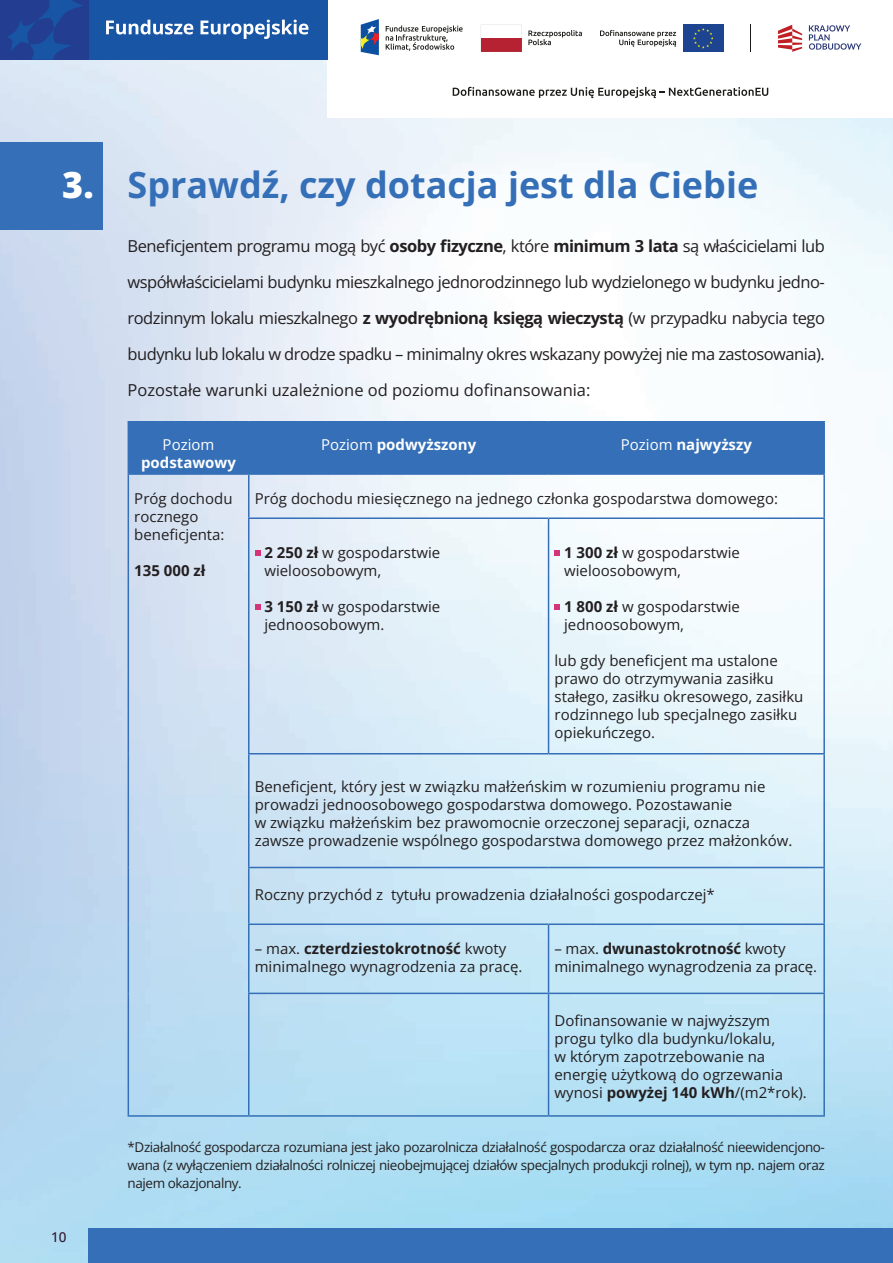
<style>
.page{position:relative;width:893px;height:1263px;background:#fff}
.page>*{position:absolute;margin:0;border:0;box-sizing:border-box;transform-origin:0 0}
.t1{font:700 36px "Open Sans";color:#346fb7}
.t2{font:16.5px/36px "Open Sans";color:#231f20;text-align:justify}
.t3{font:15px/18px "Open Sans";color:#231f20}
.t4{font:700 15px "Open Sans";color:#fff}
.t5{font:700 15px "Open Sans";color:#231f20}
.t6{font:15px "Open Sans";color:#fff}
.t7{font:13.5px/18px "Open Sans";letter-spacing:-.03em;color:#231f20;text-align:justify}
.t8{font:500 13.5px "Open Sans";color:#34162d}
.s1{font-weight:800;color:#fff}
.s2{font-weight:700}
.s3{font-weight:400}
</style>
<div class="page">
<img style="left:0;top:60px;width:892px;height:1203px">
<img style="left:892px;top:0;width:1px;height:1263px">
<div style="left:88px;top:1229px;width:805px;height:34px;background:#346fb7"></div>
<div style="left:328px;top:0;width:565px;height:118px;background:#fff"></div>
<svg style="left:528px;top:30px;width:54px;height:15px"></svg>
<svg style="left:481px;top:25px;width:41px;height:27px"></svg>
<svg style="left:600px;top:30px;width:76px;height:17px"></svg>
<div style="left:683px;top:25px;width:41px;height:27px;background:#1c4491"></div>
<svg style="left:693px;top:28px;width:21px;height:21px"></svg>
<svg style="left:386px;top:25px;width:77px;height:26px"></svg>
<svg style="left:361px;top:19px;width:18px;height:36px"></svg>
<svg style="left:750px;top:25px;width:1px;height:27px"></svg>
<svg style="left:809px;top:25px;width:52px;height:25px"></svg>
<svg style="left:778px;top:25px;width:24px;height:27px"></svg>
<svg style="left:453px;top:87px;width:315px;height:11px"></svg>
<div style="left:0;top:0;width:89px;height:60px;background:#233e91"></div>
<div style="left:89px;top:0;width:239px;height:60px;background:#1855a5"></div>
<svg style="left:8px;top:0;width:75px;height:60px"></svg>
<svg style="left:106px;top:20px;width:202px;height:19px"></svg>
<div style="left:0;top:142px;width:103px;height:87px;background:#346fb7"></div>
<hr style="left:892px;top:305px;width:1px;height:88px;background:#346fb7">
<hr style="left:892px;top:751px;width:1px;height:87px;background:#346fb7">
<div style="left:129px;top:422px;width:694px;height:51px;background:#346fb7"></div>
<hr style="left:549px;top:421px;width:276px;height:1px;background:#346fb7">
<hr style="left:823px;top:422px;width:2px;height:51px;background:#346fb7">
<hr style="left:128px;top:1115px;width:121px;height:2px;background:#346fb7">
<hr style="left:548px;top:519px;width:1px;height:234px;background:#346fb7">
<hr style="left:823px;top:754px;width:2px;height:113px;background:#346fb7">
<hr style="left:548px;top:925px;width:1px;height:67px;background:#346fb7">
<hr style="left:548px;top:994px;width:1px;height:121px;background:#346fb7">
<hr style="left:248px;top:994px;width:1px;height:121px;background:#346fb7">
<hr style="left:823px;top:994px;width:2px;height:121px;background:#346fb7">
<hr style="left:249px;top:1115px;width:300px;height:2px;background:#346fb7">
<hr style="left:549px;top:1115px;width:276px;height:2px;background:#346fb7">
<hr style="left:249px;top:421px;width:300px;height:1px;background:#346fb7">
<hr style="left:548px;top:422px;width:1px;height:51px;background:#346fb7">
<hr style="left:128px;top:473px;width:121px;height:2px;background:#346fb7">
<hr style="left:248px;top:867px;width:301px;height:1px;background:#346fb7">
<hr style="left:549px;top:867px;width:276px;height:1px;background:#346fb7">
<hr style="left:823px;top:868px;width:2px;height:55px;background:#346fb7">
<hr style="left:248px;top:923px;width:301px;height:2px;background:#346fb7">
<hr style="left:549px;top:923px;width:276px;height:2px;background:#346fb7">
<hr style="left:823px;top:925px;width:2px;height:67px;background:#346fb7">
<hr style="left:248px;top:992px;width:301px;height:2px;background:#346fb7">
<hr style="left:549px;top:992px;width:276px;height:2px;background:#346fb7">
<hr style="left:249px;top:473px;width:300px;height:2px;background:#346fb7">
<hr style="left:549px;top:473px;width:276px;height:2px;background:#346fb7">
<hr style="left:823px;top:475px;width:2px;height:42px;background:#346fb7">
<hr style="left:248px;top:517px;width:301px;height:2px;background:#346fb7">
<hr style="left:549px;top:517px;width:276px;height:2px;background:#346fb7">
<hr style="left:823px;top:519px;width:2px;height:234px;background:#346fb7">
<hr style="left:248px;top:753px;width:301px;height:1px;background:#346fb7">
<hr style="left:549px;top:753px;width:276px;height:1px;background:#346fb7">
<hr style="left:128px;top:421px;width:121px;height:1px;background:#346fb7">
<hr style="left:128px;top:422px;width:1px;height:51px;background:#346fb7">
<hr style="left:248px;top:422px;width:1px;height:51px;background:#346fb7">
<hr style="left:128px;top:475px;width:1px;height:43px;background:#346fb7">
<hr style="left:248px;top:475px;width:1px;height:42px;background:#346fb7">
<hr style="left:128px;top:518px;width:1px;height:236px;background:#346fb7">
<hr style="left:248px;top:519px;width:1px;height:234px;background:#346fb7">
<hr style="left:128px;top:754px;width:1px;height:113px;background:#346fb7">
<hr style="left:248px;top:754px;width:1px;height:113px;background:#346fb7">
<hr style="left:128px;top:867px;width:1px;height:57px;background:#346fb7">
<hr style="left:248px;top:868px;width:1px;height:55px;background:#346fb7">
<hr style="left:128px;top:924px;width:1px;height:69px;background:#346fb7">
<hr style="left:248px;top:925px;width:1px;height:67px;background:#346fb7">
<hr style="left:128px;top:993px;width:1px;height:122px;background:#346fb7">
<svg style="left:255px;top:550px;width:5px;height:6px"></svg>
<svg style="left:255px;top:604px;width:5px;height:6px"></svg>
<svg style="left:555px;top:550px;width:5px;height:6px"></svg>
<svg style="left:555px;top:604px;width:5px;height:6px"></svg>
<h1 class="t1" style="left:62px;top:160px;width:697px"><span class="s1">5#</span> Sprawdź, czy dotacja jest dla Ciebie</h1>
<p class="t2" style="left:128px;top:228px;width:699px">Beneficjentem programu mogą być <span class="s2">osoby fizyczne</span>, które <span class="s2">minimum 3 lata</span> są właścicielami lub współwłaścicielami budynku mieszkalnego jednorodzinnego lub wydzielonego w budynku jedno" rodzinnym lokalu mieszkalnego <span class="s2">z wyodrębnioną księgą wieczystą</span> (w przypadku nabycia tego budynku lub lokalu w drodze spadku – minimalny okres wskazany powyżej nie ma zastosowania).<br>Pozostałe warunki uzależnione od poziomu dofinansowania:</p>
<p class="t6" style="left:163px;top:434px;width:53px">Poziom</p>
<p class="t4" style="left:141px;top:452px;width:96px">podstawowy</p>
<p class="t3" style="left:134px;top:489px;width:100px">Próg dochodu rocznego beneficjenta:</p>
<p class="t5" style="left:134px;top:560px;width:73px">135 000 zł</p>
<p class="t4" style="left:321px;top:434px;width:157px"><span class="s3">Poziom</span> podwyższony</p>
<p class="t4" style="left:621px;top:434px;width:133px"><span class="s3">Poziom</span> najwyższy</p>
<p class="t3" style="left:255px;top:489px;width:525px">Próg dochodu miesięcznego na jednego członka gospodarstwa domowego:</p>
<p class="t3" style="left:264px;top:543px;width:177px"><span class="s2">2 250 zł</span> w gospodarstwie wieloosobowym,</p>
<p class="t3" style="left:264px;top:597px;width:177px"><span class="s2">3 150 zł</span> w gospodarstwie jednoosobowym.</p>
<p class="t3" style="left:564px;top:543px;width:177px"><span class="s2">1 300 zł</span> w gospodarstwie wieloosobowym,</p>
<p class="t3" style="left:564px;top:597px;width:177px"><span class="s2">1 800 zł</span> w gospodarstwie jednoosobowym,</p>
<p class="t3" style="left:554px;top:651px;width:250px">lub gdy beneficjent ma ustalone prawo do otrzymywania zasiłku stałego, zasiłku okresowego, zasiłku rodzinnego lub specjalnego zasiłku opiekuńczego.</p>
<p class="t3" style="left:255px;top:777px;width:539px">Beneficjent, który jest w związku małżeńskim w rozumieniu programu nie prowadzi jednoosobowego gospodarstwa domowego. Pozostawanie<br>w związku małżeńskim bez prawomocnie orzeczonej separacji, oznacza zawsze prowadzenie wspólnego gospodarstwa domowego przez małżonków.</p>
<p class="t3" style="left:255px;top:885px;width:462px">Roczny przychód z tytułu prowadzenia działalności gospodarczej*</p>
<p class="t3" style="left:255px;top:939px;width:269px">– max. <span class="s2">czterdziestokrotność</span> kwoty minimalnego wynagrodzenia za pracę.</p>
<p class="t3" style="left:554px;top:939px;width:264px">– max. <span class="s2">dwunastokrotność</span> kwoty minimalnego wynagrodzenia za pracę.</p>
<p class="t3" style="left:554px;top:1011px;width:254px">Dofinansowanie w najwyższym progu tylko dla budynku/lokalu,<br>w którym zapotrzebowanie na energię użytkową do ogrzewania wynosi <span class="s2">powyżej 140 kWh</span>/(m2*rok).</p>
<p class="t8" style="left:51px;top:1228px;width:17px">!$</p>
<p class="t7" style="left:128px;top:1138px;width:699px">*Działalność gospodarcza rozumiana jest jako pozarolnicza działalność gospodarcza oraz działalność nieewidencjono" wana (z wyłączeniem działalności rolniczej nieobejmującej działów specjalnych produkcji rolnej), w tym np. najem oraz najem okazjonalny.</p>
</div>
